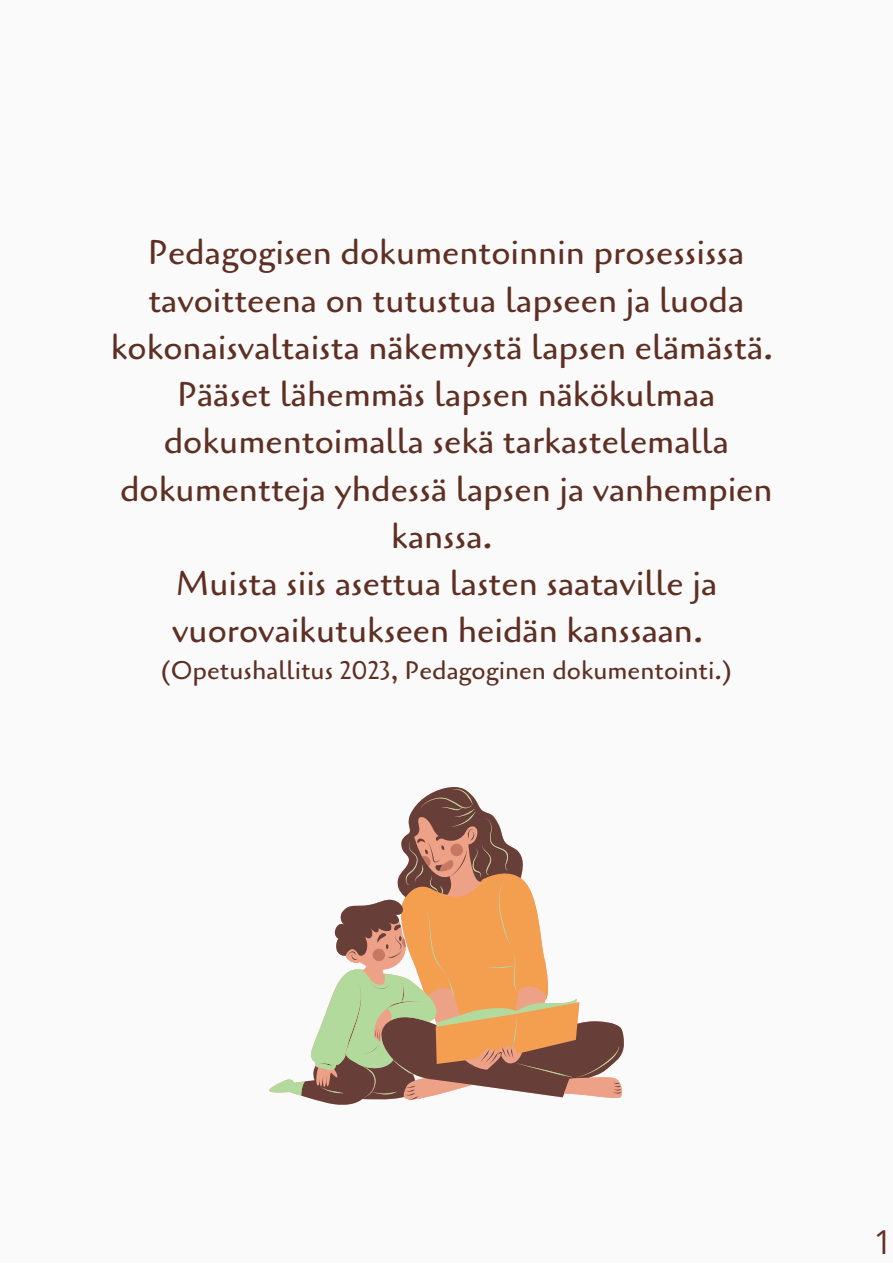
<style>
.page{position:relative;width:893px;height:1264px;background:#fff}
.page>*{position:absolute;margin:0;border:0;box-sizing:border-box;transform-origin:0 0}
.t1{font:34.5px/47.2px "Cagliostro";color:#5e3023;text-align:center}
.t2{font:33px "Open Sans";color:#5e3023}
.t3{font:25.5px "Cagliostro";color:#5e3023}
</style>
<div class="page">
<div style="left:0;top:0;width:892px;height:1262px;background:#fafafa"></div>
<svg style="left:309px;top:787px;width:315px;height:318px"></svg>
<svg style="left:269px;top:789px;width:350px;height:309px"></svg>
<p class="t1" style="left:111px;top:230px;width:664px">Pedagogisen dokumentoinnin prosessissa tavoitteena on tutustua lapseen ja luoda kokonaisvaltaista näkemystä lapsen elämästä.</p>
<p class="t1" style="left:120px;top:371px;width:654px">Pääset lähemmäs lapsen näkökulmaa dokumentoimalla sekä tarkastelemalla dokumentteja yhdessä lapsen ja vanhempien kanssa.</p>
<p class="t1" style="left:172px;top:560px;width:546px;text-align:left">Muista siis asettua lasten saataville ja vuorovaikutukseen heidän kanssaan.</p>
<p class="t3" style="left:161px;top:654px;width:572px">(Opetushallitus 2023, Pedagoginen dokumentointi.)</p>
<p class="t2" style="left:873px;top:1219px;width:20px">1</p>
</div>
